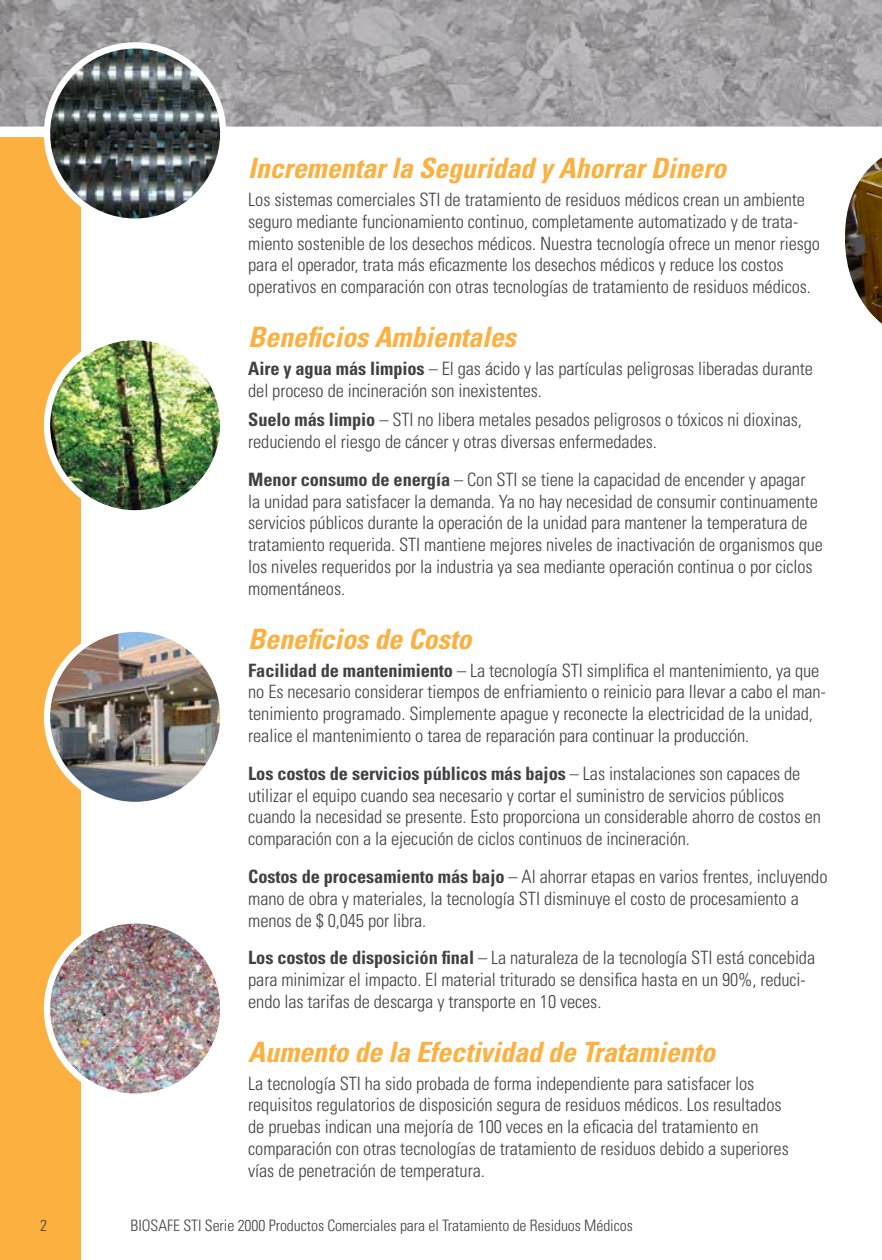
<style>
.page{position:relative;width:882px;height:1260px;background:#fff}
.page>*{position:absolute;margin:0;border:0;box-sizing:border-box;transform-origin:0 0}
.t1{font:italic 700 condensed 28px "Univers LT Std";letter-spacing:-.005em;color:#fbb040}
.t2{font:300 condensed 18.38px/21.9px "Univers LT Std";letter-spacing:-.005em;color:#414042}
.t3{font:300 condensed 15.75px "Univers LT Std";letter-spacing:-.005em;color:#414042}
.s1{font-weight:700}
</style>
<div class="page">
<div style="left:0;top:0;width:81px;height:1260px;background:#fbb040"></div>
<img style="left:0;top:0;width:882px;height:131px">
<img style="left:845px;top:157px;width:37px;height:167px">
<img style="left:47px;top:45px;width:176px;height:177px;border-radius:88px">
<div style="left:44px;top:42px;width:182px;height:183px;border:6px solid #fff;border-radius:50%"></div>
<img style="left:47px;top:337px;width:176px;height:176px;border-radius:88px">
<div style="left:44px;top:334px;width:182px;height:182px;border:6px solid #fff;border-radius:50%"></div>
<img style="left:47px;top:629px;width:176px;height:176px;border-radius:88px">
<div style="left:44px;top:626px;width:182px;height:182px;border:6px solid #fff;border-radius:50%"></div>
<img style="left:47px;top:920px;width:176px;height:177px;border-radius:88px">
<div style="left:44px;top:917px;width:182px;height:183px;border:6px solid #fff;border-radius:50%"></div>
<h1 class="t1" style="left:248px;top:151px;width:480px">Incrementar la Seguridad y Ahorrar Dinero</h1>
<p class="t2" style="left:248px;top:188px;width:573px">Los sistemas comerciales STI de tratamiento de residuos médicos crean un ambiente seguro mediante funcionamiento continuo, completamente automatizado y de trata&shy;miento sostenible de los desechos médicos. Nuestra tecnología ofrece un menor riesgo para el operador, trata más eficazmente los desechos médicos y reduce los costos operativos en comparación con otras tecnologías de tratamiento de residuos médicos.</p>
<h1 class="t1" style="left:248px;top:320px;width:269px">Beneficios Ambientales</h1>
<p class="t2" style="left:248px;top:357px;width:566px"><span class="s1">Aire y agua más limpios</span> – El gas ácido y las partículas peligrosas liberadas durante del proceso de incineración son inexistentes.</p>
<p class="t2" style="left:248px;top:409px;width:555px"><span class="s1">Suelo más limpio</span> – STI no libera metales pesados peligrosos o tóxicos ni dioxinas, reduciendo el riesgo de cáncer y otras diversas enfermedades.</p>
<p class="t2" style="left:248px;top:468px;width:576px"><span class="s1">Menor consumo de energía</span> – Con STI se tiene la capacidad de encender y apagar<br>la unidad para satisfacer la demanda. Ya no hay necesidad de consumir continuamente servicios públicos durante la operación de la unidad para mantener la temperatura de tratamiento requerida. STI mantiene mejores niveles de inactivación de organismos que los niveles requeridos por la industria ya sea mediante operación continua o por ciclos momentáneos.</p>
<h1 class="t1" style="left:248px;top:621px;width:225px">Beneficios de Costo</h1>
<p class="t2" style="left:248px;top:659px;width:579px"><span class="s1">Facilidad de mantenimiento</span> – La tecnología STI simplifica el mantenimiento, ya que no Es necesario considerar tiempos de enfriamiento o reinicio para llevar a cabo el man&shy;tenimiento programado. Simplemente apague y reconecte la electricidad de la unidad, realice el mantenimiento o tarea de reparación para continuar la producción.</p>
<p class="t2" style="left:248px;top:762px;width:574px"><span class="s1">Los costos de servicios públicos más bajos</span> – Las instalaciones son capaces de utilizar el equipo cuando sea necesario y cortar el suministro de servicios públicos cuando la necesidad se presente. Esto proporciona un considerable ahorro de costos en comparación con a la ejecución de ciclos continuos de incineración.</p>
<p class="t2" style="left:248px;top:866px;width:581px"><span class="s1">Costos de procesamiento más bajo</span> – Al ahorrar etapas en varios frentes, incluyendo mano de obra y materiales, la tecnología STI disminuye el costo de procesamiento a menos de $ 0,045 por libra.</p>
<p class="t2" style="left:248px;top:947px;width:568px"><span class="s1">Los costos de disposición final</span> – La naturaleza de la tecnología STI está concebida para minimizar el impacto. El material triturado se densifica hasta en un 90%, reduci&shy;endo las tarifas de descarga y transporte en 10 veces.</p>
<h1 class="t1" style="left:248px;top:1034px;width:468px">Aumento de la Efectividad de Tratamiento</h1>
<p class="t2" style="left:248px;top:1072px;width:542px">La tecnología STI ha sido probada de forma independiente para satisfacer los requisitos regulatorios de disposición segura de residuos médicos. Los resultados de pruebas indican una mejoría de 100 veces en la eficacia del tratamiento en comparación con otras tecnologías de tratamiento de residuos debido a superiores vías de penetración de temperatura.</p>
<p class="t3" style="left:40px;top:1216px;width:8px">2</p>
<p class="t3" style="left:131px;top:1216px;width:504px">BIOSAFE STI Serie 2000 Productos Comerciales para el Tratamiento de Residuos Médicos</p>
</div>
